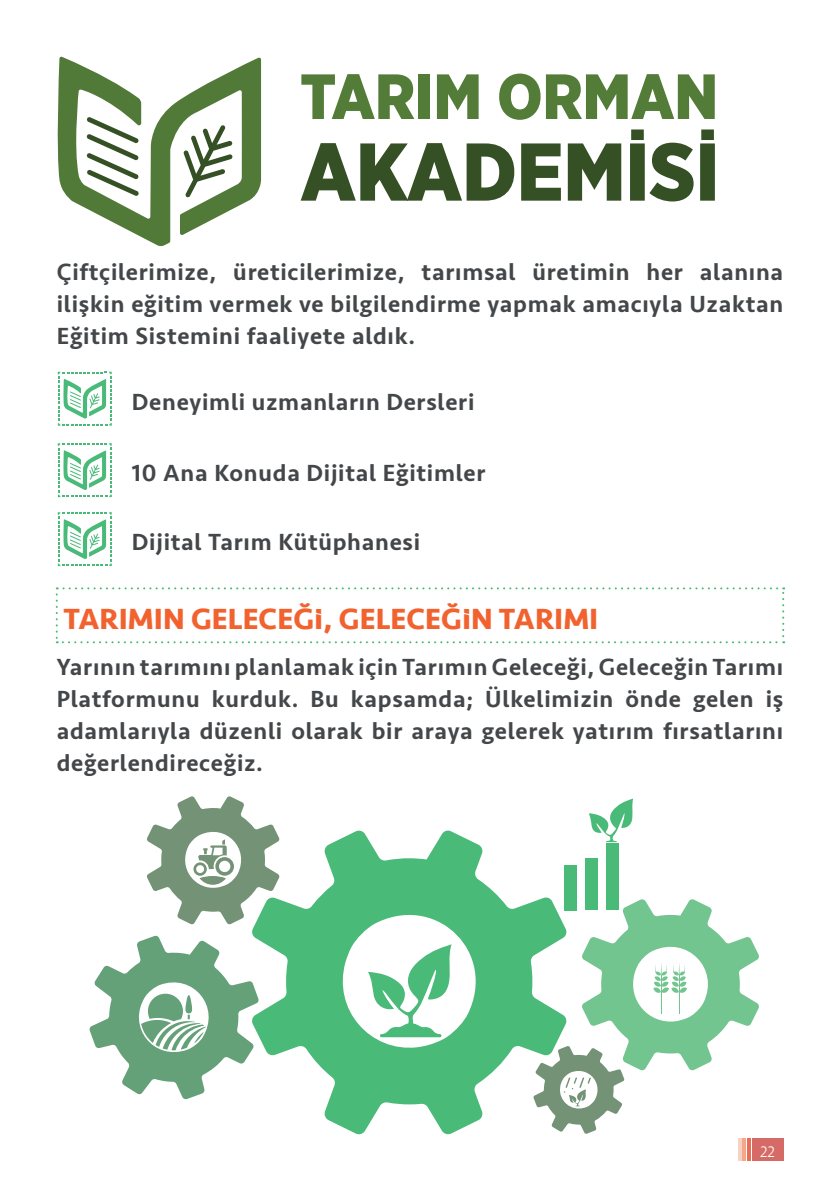
<style>
.page{position:relative;width:840px;height:1191px;background:#fff}
.page>*{position:absolute;margin:0;border:0;box-sizing:border-box;transform-origin:0 0}
.t1{font:700 30px "Seravek";color:#f2622e}
.t2{font:500 24px/32px "Seravek";letter-spacing:.03em;color:#444749;text-align:justify}
.t3{font:300 16px "Seravek";color:#fff}
</style>
<div class="page">
<div style="left:751px;top:1138px;width:31px;height:23px;background:#d56a66"></div>
<hr style="left:746px;top:1138px;width:3px;height:23px;background:#ec6e52">
<hr style="left:742px;top:1138px;width:3px;height:23px;background:#f3a88e">
<hr style="left:737px;top:1138px;width:3px;height:23px;background:#f9d1c0">
<svg style="left:58px;top:372px;width:54px;height:54px"></svg>
<svg style="left:58px;top:443px;width:54px;height:54px"></svg>
<svg style="left:58px;top:512px;width:54px;height:54px"></svg>
<svg style="left:57px;top:56px;width:204px;height:190px"></svg>
<svg style="left:301px;top:74px;width:113px;height:45px"></svg>
<div style="left:418px;top:74px;width:12px;height:45px;background:#537c38"></div>
<svg style="left:436px;top:74px;width:42px;height:45px"></svg>
<svg style="left:499px;top:74px;width:215px;height:46px"></svg>
<svg style="left:300px;top:143px;width:214px;height:58px"></svg>
<svg style="left:521px;top:143px;width:39px;height:58px"></svg>
<svg style="left:567px;top:143px;width:54px;height:58px"></svg>
<svg style="left:630px;top:129px;width:63px;height:72px"></svg>
<svg style="left:700px;top:129px;width:14px;height:72px"></svg>
<svg style="left:56px;top:587px;width:727px;height:56px"></svg>
<svg style="left:252px;top:830px;width:296px;height:305px;fill:#49ba78"></svg>
<div style="left:584px;top:858px;width:13px;height:52px;background:#49ba78"></div>
<div style="left:564px;top:865px;width:12px;height:45px;background:#49ba78"></div>
<div style="left:605px;top:843px;width:13px;height:67px;background:#49ba78"></div>
<svg style="left:589px;top:799px;width:43px;height:43px"></svg>
<svg style="left:368px;top:944px;width:83px;height:93px"></svg>
<svg style="left:147px;top:796px;width:132px;height:128px"></svg>
<svg style="left:89px;top:935px;width:170px;height:164px"></svg>
<svg style="left:533px;top:898px;width:226px;height:236px"></svg>
<p class="t2" style="left:57px;top:256px;width:727px">Çiftçilerimize, üreticilerimize, tarımsal üretimin her alanına ilişkin eğitim vermek ve bilgilendirme yapmak amacıyla Uzaktan Eğitim Sistemini faaliyete aldık.</p>
<p class="t2" style="left:132px;top:386px;width:344px">Deneyimli uzmanların Dersleri</p>
<p class="t2" style="left:132px;top:457px;width:355px">10 Ana Konuda Dijital Eğitimler</p>
<p class="t2" style="left:132px;top:526px;width:289px">Dijital Tarım Kütüphanesi</p>
<p class="t1" style="left:63px;top:595px;width:536px">TARIMIN GELECEĞİ, GELECEĞİN TARIMI</p>
<p class="t2" style="left:57px;top:651px;width:727px">Yarının tarımını planlamak için Tarımın Geleceği, Geleceğin Tarımı Platformunu kurduk. Bu kapsamda; Ülkelimizin önde gelen iş adamlarıyla düzenli olarak bir araya gelerek yatırım fırsatlarını değerlendireceğiz.</p>
<p class="t3" style="left:759px;top:1142px;width:16px">22</p>
</div>
